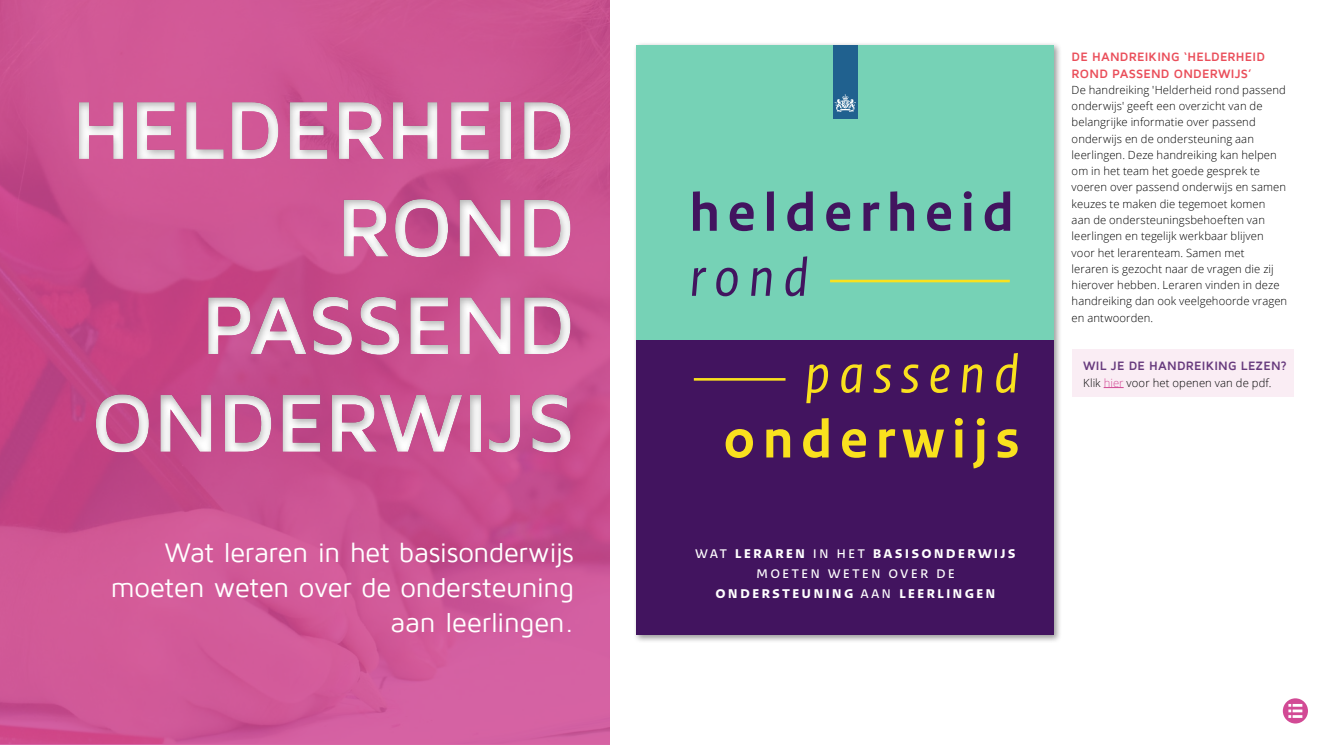
<style>
.page{position:relative;width:1322px;height:745px;background:#fff}
.page>*{position:absolute;margin:0;border:0;box-sizing:border-box;transform-origin:0 0}
.t1{font:700 85px/97.5px "Maven Pro";letter-spacing:-.015em;color:#fff;text-align:right}
.t2{font:700 56.25px "Rijksoverheid Sans Text";color:#42145f}
.t3{font:700 56.25px "Rijksoverheid Sans Text";color:#f9e11e}
.t4{font:italic 56.25px "Rijksoverheid Sans Text";letter-spacing:.15em;color:#f9e11e}
.t5{font:italic 56.25px "Rijksoverheid Sans Text";color:#42145f}
.t6{font:27.5px/35px "Maven Pro";letter-spacing:-.015em;color:#fff;text-align:right}
.t7{font:700 17.38px/19.9px "Rijksoverheid Sans Text";letter-spacing:.12em;color:#fff;text-align:center}
.t8{font:700 12.5px/16.2px "Maven Pro";letter-spacing:.015em;color:#ea4e5a}
.t9{font:700 12.5px "Maven Pro";letter-spacing:.015em;color:#673a7d}
.t10{font:300 11.25px/16.2px "Open Sans";letter-spacing:.01em;color:#000}
.s1{font-weight:400}
.s2{color:#d24a95}
</style>
<div class="page">
<svg style="left:1283px;top:698px;width:25px;height:25px"></svg>
<svg style="left:0;top:0;width:610px;height:744px;background:#ce5696"></svg>
<div style="left:11px;top:59px;width:648px;height:448px;background:#000;opacity:.3"></div>
<div style="left:633px;top:41px;width:429px;height:602px;background:#000;opacity:.4"></div>
<div style="left:636px;top:340px;width:418px;height:294px;background:#42145f"></div>
<div style="left:636px;top:45px;width:418px;height:295px;background:#76d2b6"></div>
<div style="left:833px;top:45px;width:24px;height:74px;background:#20618f"></div>
<svg style="left:834px;top:94px;width:22px;height:18px"></svg>
<hr style="left:694px;top:378px;width:91px;height:2px;background:#f9e11e">
<hr style="left:830px;top:279px;width:180px;height:3px;background:#f9e11e">
<div style="left:1072px;top:349px;width:222px;height:47px;background:#faedf4"></div>
<svg style="left:1103px;top:387px;width:20px;height:1px"></svg>
<h1 class="t1" style="left:71px;top:82px;width:506px">HELDERHEID<br>ROND<br>PASSEND<br>ONDERWIJS</h1>
<h3 class="t6" style="left:111px;top:534px;width:465px">Wat leraren in het basisonderwijs moeten weten over de ondersteuning aan leerlingen.</h3>
<h2 class="t2" style="left:689px;top:180px;width:326px">helderheid</h2>
<h2 class="t5" style="left:689px;top:246px;width:121px">rond</h2>
<h2 class="t4" style="left:804px;top:342px;width:217px">passend</h2>
<h2 class="t3" style="left:723px;top:407px;width:298px">onderwijs</h2>
<h3 class="t7" style="left:695px;top:542px;width:322px"><span class="s1">wat</span> leraren <span class="s1">in het</span> basisonderwijs <span class="s1">moeten weten over de </span>ondersteuning <span class="s1">aan</span> leerlingen</h3>
<p class="t8" style="left:1071px;top:49px;width:195px">DE HANDREIKING ‘HELDERHEID<br>ROND PASSEND ONDERWIJS’</p>
<p class="t10" style="left:1071px;top:81px;width:217px">De handreiking 'Helderheid rond passend onderwijs' geeft een overzicht van de belangrijke informatie over passend onderwijs en de ondersteuning aan leerlingen. Deze handreiking kan helpen om in het team het goede gesprek te voeren over passend onderwijs en samen keuzes te maken die tegemoet komen<br>aan de ondersteuningsbehoeften van leerlingen en tegelijk werkbaar blijven voor het lerarenteam. Samen met<br>leraren is gezocht naar de vragen die zij hierover hebben. Leraren vinden in deze handreiking dan ook veelgehoorde vragen en antwoorden.</p>
<p class="t9" style="left:1083px;top:359px;width:205px">WIL JE DE HANDREIKING LEZEN?</p>
<p class="t10" style="left:1083px;top:374px;width:190px">Klik <span class="s2">hier</span> voor het openen van de pdf.</p>
</div>
